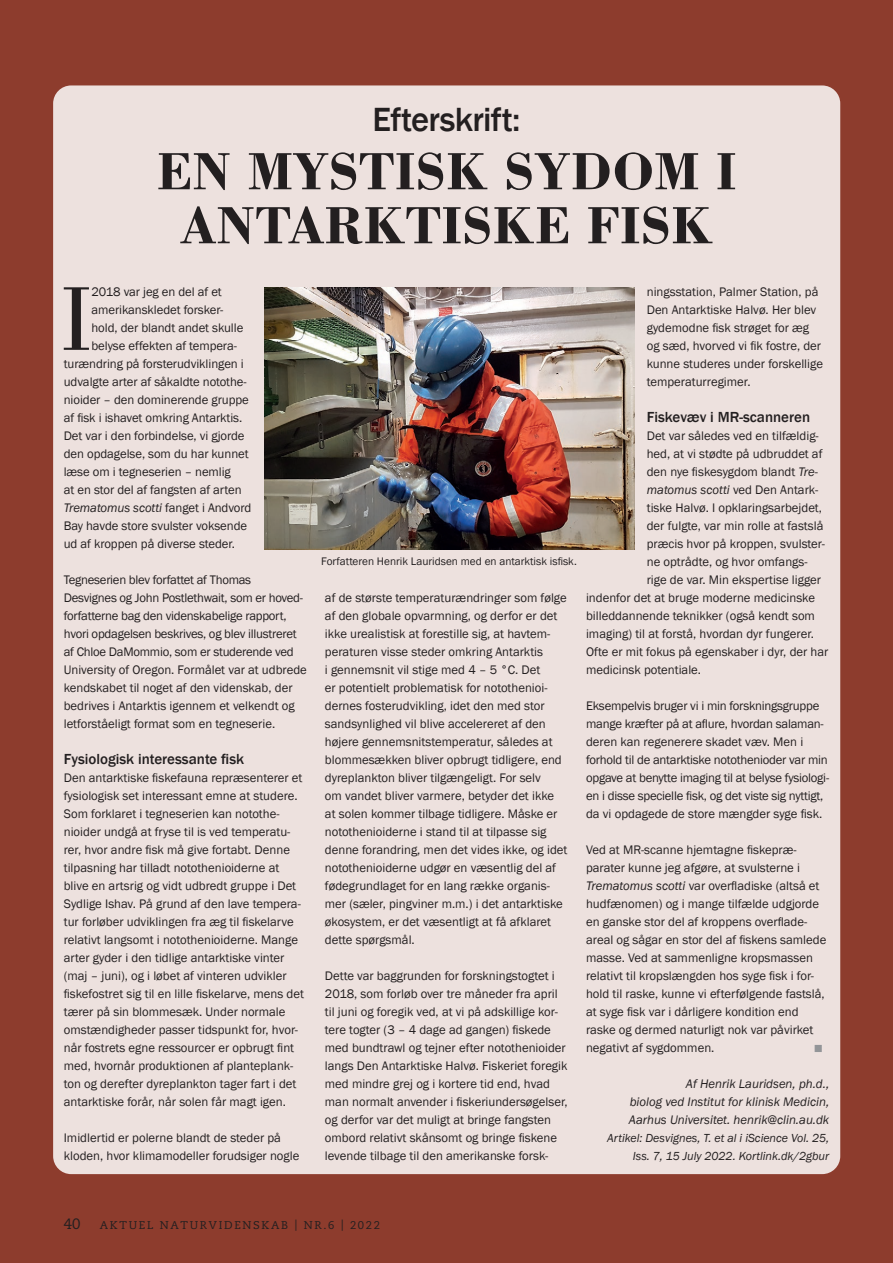
<style>
.page{position:relative;width:893px;height:1263px;background:#8d3c2d}
.page>*{position:absolute;margin:0;border:0;box-sizing:border-box;transform-origin:0 0}
.t1{font:93.6px "Bodoni Std";color:#231f20}
.t2{font:700 54px/54px "Bodoni Std";color:#231f20;text-align:center}
.t3{font:500 34.5px "Franklin Gothic";letter-spacing:-.02em;color:#231f20}
.t4{font:500 15px "Franklin Gothic";color:#231f20}
.t5{font:15px "Caecilia";color:#231f20}
.t6{font:12.75px/18px "Franklin Gothic";color:#231f20}
.t7{font:12.75px/18px "Franklin Gothic";letter-spacing:-.02em;color:#231f20}
.t8{font:italic 12.75px/18px "Franklin Gothic";color:#231f20;text-align:justify}
.t9{font:12.3px "Wingdings";color:#939598}
.t10{font:italic 12px/18px "Franklin Gothic";color:#231f20;text-align:right}
.t11{font:11.25px "Franklin Gothic";color:#231f20}
.t12{font:11.25px "Caecilia";letter-spacing:.15em;color:#231f20}
.s1{font-style:normal}
.s2{font-style:italic}
</style>
<div class="page">
<div style="left:53px;top:85px;width:787px;height:1089px;background:#ede1de;border-radius:18px"></div>
<img style="left:264px;top:288px;width:370px;height:261px">
<h3 class="t3" style="left:373px;top:98px;width:149px">Efterskrift:</h3>
<h2 class="t2" style="left:156px;top:143px;width:582px">EN MYSTISK SYDOM I<br>ANTARKTISKE FISK</h2>
<h1 class="t1" style="left:61px;top:267px;width:33px">I</h1>
<p class="t6" style="left:91px;top:283px;width:132px">2018 var jeg en del af et</p>
<p class="t6" style="left:91px;top:301px;width:133px">amerikanskledet forsker-</p>
<p class="t6" style="left:91px;top:319px;width:153px">hold, der blandt andet skulle</p>
<p class="t6" style="left:91px;top:337px;width:147px">belyse effekten af tempera-</p>
<p class="t6" style="left:64px;top:355px;width:182px">turændring på forsterudviklingen i</p>
<p class="t6" style="left:64px;top:373px;width:184px">udvalgte arter af såkaldte notothe-</p>
<p class="t6" style="left:64px;top:391px;width:186px">nioider – den dominerende gruppe</p>
<p class="t6" style="left:64px;top:409px;width:180px">af fisk i ishavet omkring Antarktis.</p>
<p class="t6" style="left:64px;top:427px;width:182px">Det var i den forbindelse, vi gjorde</p>
<p class="t6" style="left:64px;top:445px;width:186px">den opdagelse, som du har kunnet</p>
<p class="t6" style="left:64px;top:463px;width:169px">læse om i tegneserien – nemlig</p>
<p class="t6" style="left:64px;top:481px;width:179px">at en stor del af fangsten af arten</p>
<p class="t8" style="left:64px;top:499px;width:189px">Trematomus scotti <span class="s1">fanget i Andvord</span></p>
<p class="t6" style="left:64px;top:517px;width:185px">Bay havde store svulster voksende</p>
<p class="t6" style="left:64px;top:535px;width:173px">ud af kroppen på diverse steder.</p>
<p class="t7" style="left:64px;top:571px;width:245px">Tegneserien blev forfattet af Thomas Desvignes og John Postlethwait, som er hoved&shy;forfatterne bag den videnskabelige rapport, hvori opdagelsen beskrives, og blev illustreret af Chloe DaMommio, som er studerende ved University of Oregon. Formålet var at udbrede kendskabet til noget af den videnskab, der bedrives i Antarktis igennem et velkendt og letforståeligt format som en tegneserie.</p>
<p class="t4" style="left:64px;top:750px;width:182px">Fysiologisk interessante fisk</p>
<p class="t6" style="left:64px;top:769px;width:242px">Den antarktiske fiskefauna repræsenterer et fysiologisk set interessant emne at studere.<br>Som forklaret i tegneserien kan notothe&shy;nioider undgå at fryse til is ved temperatu&shy;rer, hvor andre fisk må give fortabt. Denne tilpasning har tilladt notothenioiderne at blive en artsrig og vidt udbredt gruppe i Det Sydlige Ishav. På grund af den lave tempera&shy;tur forløber udviklingen fra æg til fiskelarve relativt langsomt i notothenioiderne. Mange arter gyder i den tidlige antarktiske vinter (maj – juni), og i løbet af vinteren udvikler fiskefostret sig til en lille fiskelarve, mens det tærer på sin blommesæk. Under normale omstændigheder passer tidspunkt for, hvor&shy;når fostrets egne ressourcer er opbrugt fint med, hvornår produktionen af planteplank&shy;ton og derefter dyreplankton tager fart i det antarktiske forår, når solen får magt igen.</p>
<p class="t6" style="left:64px;top:1129px;width:237px">Imidlertid er polerne blandt de steder på kloden, hvor klimamodeller forudsiger nogle</p>
<p class="t11" style="left:321px;top:555px;width:257px">Forfatteren Henrik Lauridsen med en antarktisk isfisk.</p>
<p class="t6" style="left:325px;top:589px;width:244px">af de største temperaturændringer som følge af den globale opvarmning, og derfor er det ikke urealistisk at forestille sig, at havtem&shy;peraturen visse steder omkring Antarktis<br>i gennemsnit vil stige med 4 – 5 °C. Det<br>er potentielt problematisk for notothenioi&shy;dernes fosterudvikling, idet den med stor sandsynlighed vil blive accelereret af den højere gennemsnitstemperatur, således at blommesækken bliver opbrugt tidligere, end dyreplankton bliver tilgængeligt. For selv<br>om vandet bliver varmere, betyder det ikke at solen kommer tilbage tidligere. Måske er notothenioiderne i stand til at tilpasse sig denne forandring, men det vides ikke, og idet notothenioiderne udgør en væsentlig del af fødegrundlaget for en lang række organis&shy;mer (sæler, pingviner m.m.) i det antarktiske økosystem, er det væsentligt at få afklaret dette spørgsmål.</p>
<p class="t6" style="left:325px;top:967px;width:244px">Dette var baggrunden for forskningstogtet i 2018, som forløb over tre måneder fra april til juni og foregik ved, at vi på adskillige kor&shy;tere togter (3 – 4 dage ad gangen) fiskede med bundtrawl og tejner efter notothenioider langs Den Antarktiske Halvø. Fiskeriet foregik med mindre grej og i kortere tid end, hvad man normalt anvender i fiskeriundersøgelser, og derfor var det muligt at bringe fangsten ombord relativt skånsomt og bringe fiskene levende tilbage til den amerikanske forsk-</p>
<p class="t6" style="left:647px;top:283px;width:178px">ningsstation, Palmer Station, på<br>Den Antarktiske Halvø. Her blev gydemodne fisk strøget for æg og sæd, hvorved vi fik fostre, der kunne studeres under forskellige temperaturregimer.</p>
<p class="t4" style="left:647px;top:408px;width:165px">Fiskevæv i MR-scanneren</p>
<p class="t6" style="left:647px;top:427px;width:173px">Det var således ved en tilfældig-</p>
<p class="t6" style="left:647px;top:445px;width:177px">hed, at vi stødte på udbruddet af</p>
<p class="t6" style="left:647px;top:463px;width:173px">den nye fiskesygdom blandt <span class="s2">Tre-</span></p>
<p class="t8" style="left:647px;top:481px;width:173px">matomus scotti <span class="s1">ved Den Antark-</span></p>
<p class="t6" style="left:647px;top:499px;width:177px">tiske Halvø. I opklaringsarbejdet,</p>
<p class="t6" style="left:647px;top:517px;width:178px">der fulgte, var min rolle at fastslå</p>
<p class="t6" style="left:647px;top:535px;width:180px">præcis hvor på kroppen, svulster-</p>
<p class="t6" style="left:647px;top:553px;width:162px">ne optrådte, og hvor omfangs-</p>
<p class="t6" style="left:647px;top:571px;width:176px">rige de var. Min ekspertise ligger</p>
<p class="t6" style="left:586px;top:589px;width:230px">indenfor det at bruge moderne medicinske</p>
<p class="t6" style="left:586px;top:607px;width:230px">billeddannende teknikker (også kendt som</p>
<p class="t6" style="left:586px;top:625px;width:229px">imaging) til at forstå, hvordan dyr fungerer.</p>
<p class="t6" style="left:586px;top:643px;width:244px">Ofte er mit fokus på egenskaber i dyr, der har</p>
<p class="t6" style="left:586px;top:661px;width:117px">medicinsk potentiale.</p>
<p class="t7" style="left:586px;top:697px;width:245px">Eksempelvis bruger vi i min forskningsgruppe mange kræfter på at aflure, hvordan salaman&shy;deren kan regenerere skadet væv. Men i forhold til de antarktiske notothenioder var min opgave at benytte imaging til at belyse fysiologi&shy;en i disse specielle fisk, og det viste sig nyttigt, da vi opdagede de store mængder syge fisk.</p>
<p class="t6" style="left:586px;top:841px;width:242px">Ved at MR-scanne hjemtagne fiskepræ&shy;parater kunne jeg afgøre, at svulsterne i <span class="s2">Trematomus scotti</span> var overfladiske (altså et hudfænomen) og i mange tilfælde udgjorde en ganske stor del af kroppens overflade&shy;areal og sågar en stor del af fiskens samlede masse. Ved at sammenligne kropsmassen relativt til kropslængden hos syge fisk i for&shy;hold til raske, kunne vi efterfølgende fastslå, at syge fisk var i dårligere kondition end raske og dermed naturligt nok var påvirket negativt af sygdommen.</p>
<p class="t9" style="left:814px;top:1042px;width:11px">■</p>
<p class="t8" style="left:629px;top:1075px;width:202px;text-indent:57px">Af Henrik Lauridsen, ph.d., biolog ved Institut for klinisk Medicin, Aarhus Universitet. henrik@clin.au.dk</p>
<p class="t10" style="left:607px;top:1129px;width:224px">Artikel: Desvignes, T. et al i iScience Vol. 25,<br>Iss. 7, 15 July 2022. Kortlink.dk/2gbur</p>
<p class="t5" style="left:64px;top:1215px;width:18px">40</p>
<p class="t12" style="left:100px;top:1218px;width:282px">AKTUEL NATURVIDENSKAB | NR.6 | 2022</p>
</div>
